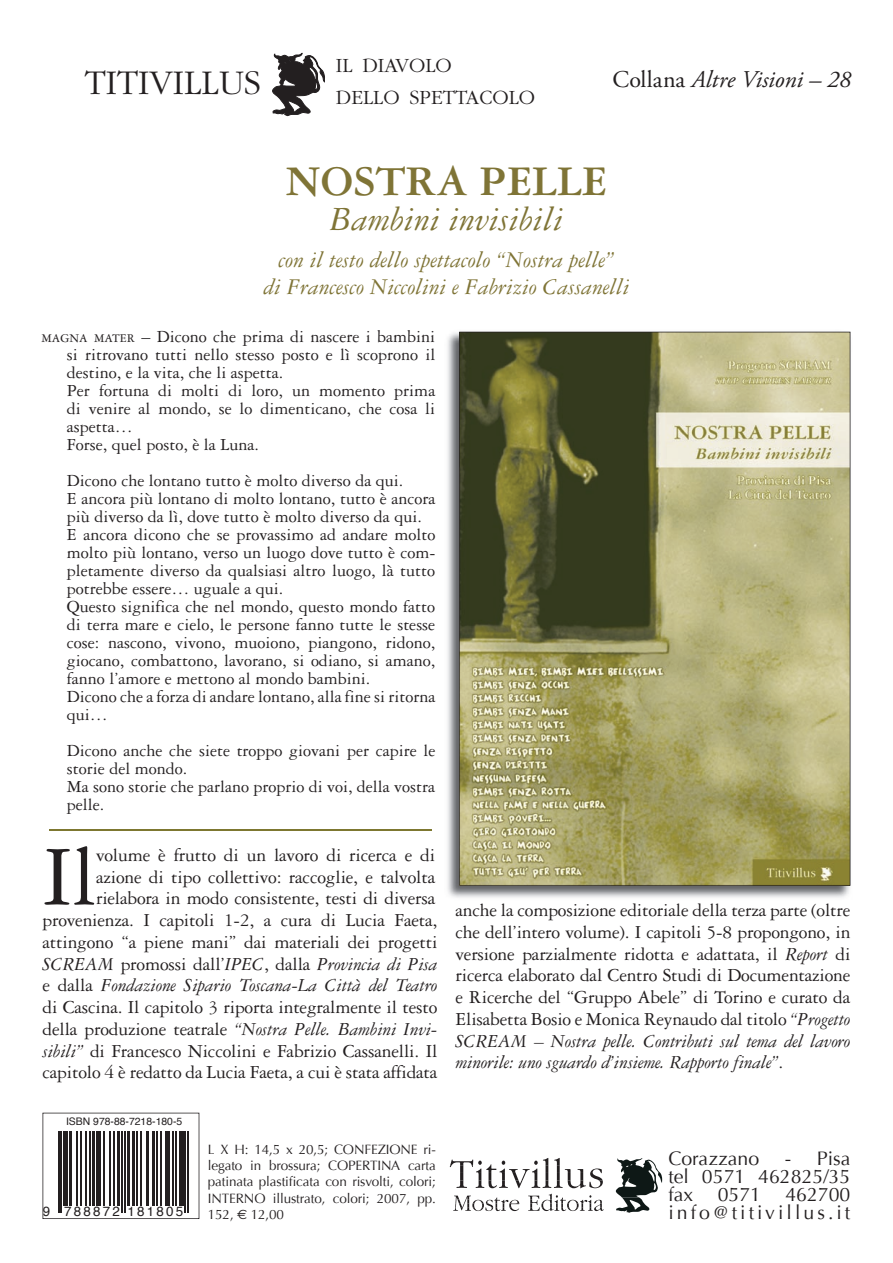
<style>
.page{position:relative;width:893px;height:1263px;background:#fff}
.page>*{position:absolute;margin:0;border:0;box-sizing:border-box;transform-origin:0 0}
.t1{font:90.6px "Garamond Three";color:#231f20}
.t2{font:700 45px "Garamond Three";color:#7f7436}
.t3{font:italic 36px "Garamond Three";color:#7f7436}
.t4{font:300 36px "Garamond";color:#231f20}
.t5{font:italic 24px/27px "Garamond Three";color:#7f7436;text-align:center}
.t6{font:italic 24px "Adobe Garamond Pro";color:#231f20}
.t7{font:300 21px/31.5px "Garamond";color:#231f20}
.t8{font:19.5px/21.8px "Garamond Three";letter-spacing:-.01em;color:#231f20;text-align:right}
.t9{font:19.5px/18px "Optima";color:#231f20;text-align:justify}
.t10{font:18px/18px "Garamond Three";color:#231f20}
.t11{font:13.5px/16.2px "Optima";letter-spacing:-.01em;color:#231f20;text-align:justify}
.t12{font:13.35px "Helvetica";letter-spacing:.165em;color:#231f20}
.t13{font:10.35px "Helvetica";color:#231f20}
.s1{font-style:normal}
.s2{font-size:12.6px}
.s3{font-style:italic}
.s4{font-family:"Euro Sans"}
</style>
<div class="page">
<svg style="left:616px;top:1158px;width:46px;height:55px"></svg>
<svg style="left:450px;top:1158px;width:153px;height:30px"></svg>
<svg style="left:453px;top:1194px;width:151px;height:17px"></svg>
<img style="left:447px;top:331px;width:404px;height:567px">
<svg style="left:459px;top:332px;width:391px;height:554px;background:#979464"></svg>
<svg style="left:43px;top:1113px;width:156px;height:106px"></svg>
<svg style="left:272px;top:53px;width:53px;height:63px"></svg>
<hr style="left:50px;top:829px;width:382px;height:2px;background:#7d7730">
<h3 class="t4" style="left:85px;top:63px;width:178px">TITIVILLUS</h3>
<p class="t7" style="left:336px;top:50px;width:201px">IL DIAVOLO<br>DELLO SPETTACOLO</p>
<h3 class="t6" style="left:612px;top:65px;width:240px"><span class="s1">Collana</span> Altre Visioni – 28</h3>
<h2 class="t2" style="left:286px;top:157px;width:323px">NOSTRA PELLE</h2>
<h3 class="t3" style="left:330px;top:200px;width:235px">Bambini invisibili</h3>
<h3 class="t5" style="left:263px;top:247px;width:367px">con il testo dello spettacolo “Nostra pelle”<br>di Francesco Niccolini e Fabrizio Cassanelli</h3>
<p class="t10" style="left:67px;top:328px;width:370px;text-indent:-26px"><span class="s2">MAGNA MATER</span> – Dicono che prima di nascere i bambini si ritrovano tutti nello stesso posto e lì scoprono il destino, e la vita, che li aspetta.<br>Per fortuna di molti di loro, un momento prima di venire al mondo, se lo dimenticano, che cosa li aspetta…<br>Forse, quel posto, è la Luna.</p>
<p class="t10" style="left:67px;top:472px;width:370px">Dicono che lontano tutto è molto diverso da qui.<br>E ancora più lontano di molto lontano, tutto è ancora più diverso da lì, dove tutto è molto diverso da qui.<br>E ancora dicono che se provassimo ad andare molto molto più lontano, verso un luogo dove tutto è com&shy;pletamente diverso da qualsiasi altro luogo, là tutto potrebbe essere… uguale a qui.<br>Questo significa che nel mondo, questo mondo fatto di terra mare e cielo, le persone fanno tutte le stesse cose: nascono, vivono, muoiono, piangono, ridono, giocano, combattono, lavorano, si odiano, si amano, fanno l’amore e mettono al mondo bambini.<br>Dicono che a forza di andare lontano, alla fine si ritorna qui…</p>
<p class="t10" style="left:67px;top:742px;width:370px">Dicono anche che siete troppo giovani per capire le storie del mondo.<br>Ma sono storie che parlano proprio di voi, della vostra pelle.</p>
<h1 class="t1" style="left:43px;top:828px;width:56px">Il</h1>
<p class="t8" style="left:43px;top:844px;width:396px">volume è frutto di un lavoro di ricerca e di<br>azione di tipo collettivo: raccoglie, e talvolta rielabora in modo consistente, testi di diversa provenienza. I capitoli 1-2, a cura di Lucia Faeta, attingono “a piene mani” dai materiali dei progetti <span class="s3">SCREAM</span> promossi dall’<span class="s3">IPEC</span>, dalla <span class="s3">Provincia di Pisa </span>e dalla <span class="s3">Fondazione Sipario Toscana-La Città del Teatro </span>di Cascina. Il capitolo 3 riporta integralmente il testo della produzione teatrale <span class="s3">“Nostra Pelle. Bambini Invi&shy;sibili”</span> di Francesco Niccolini e Fabrizio Cassanelli. Il capitolo 4 è redatto da Lucia Faeta, a cui è stata affidata</p>
<p class="t13" style="left:66px;top:1112px;width:118px">ISBN 978-88-7218-180-5</p>
<p class="t12" style="left:43px;top:1200px;width:142px">9 788872 181805</p>
<p class="t11" style="left:208px;top:1141px;width:230px">L X H: 14,5 x 20,5; CONFEZIONE ri&shy;legato in brossura; COPERTINA carta patinata plastificata con risvolti, colori; INTERNO illustrato, colori; 2007, pp.<br>152, <span class="s4">€</span> 12,00</p>
<p class="t8" style="left:455px;top:899px;width:396px;text-align:justify">anche la composizione editoriale della terza parte (oltre che dell’intero volume). I capitoli 5-8 propongono, in versione parzialmente ridotta e adattata, il <span class="s3">Report</span> di ricerca elaborato dal Centro Studi di Documentazione e Ricerche del “Gruppo Abele” di Torino e curato da Elisabetta Bosio e Monica Reynaudo dal titolo <span class="s3">“Progetto SCREAM – Nostra pelle. Contributi sul tema del lavoro minorile: uno sguardo d’insieme. Rapporto finale”</span>.</p>
<p class="t9" style="left:668px;top:1149px;width:183px;text-indent:116px">- Pisa tel 0571 462825/35 fax 0571 462700 info@titivillus.it</p>
<p class="t9" style="left:668px;top:1149px;width:92px">Corazzano</p>
</div>
